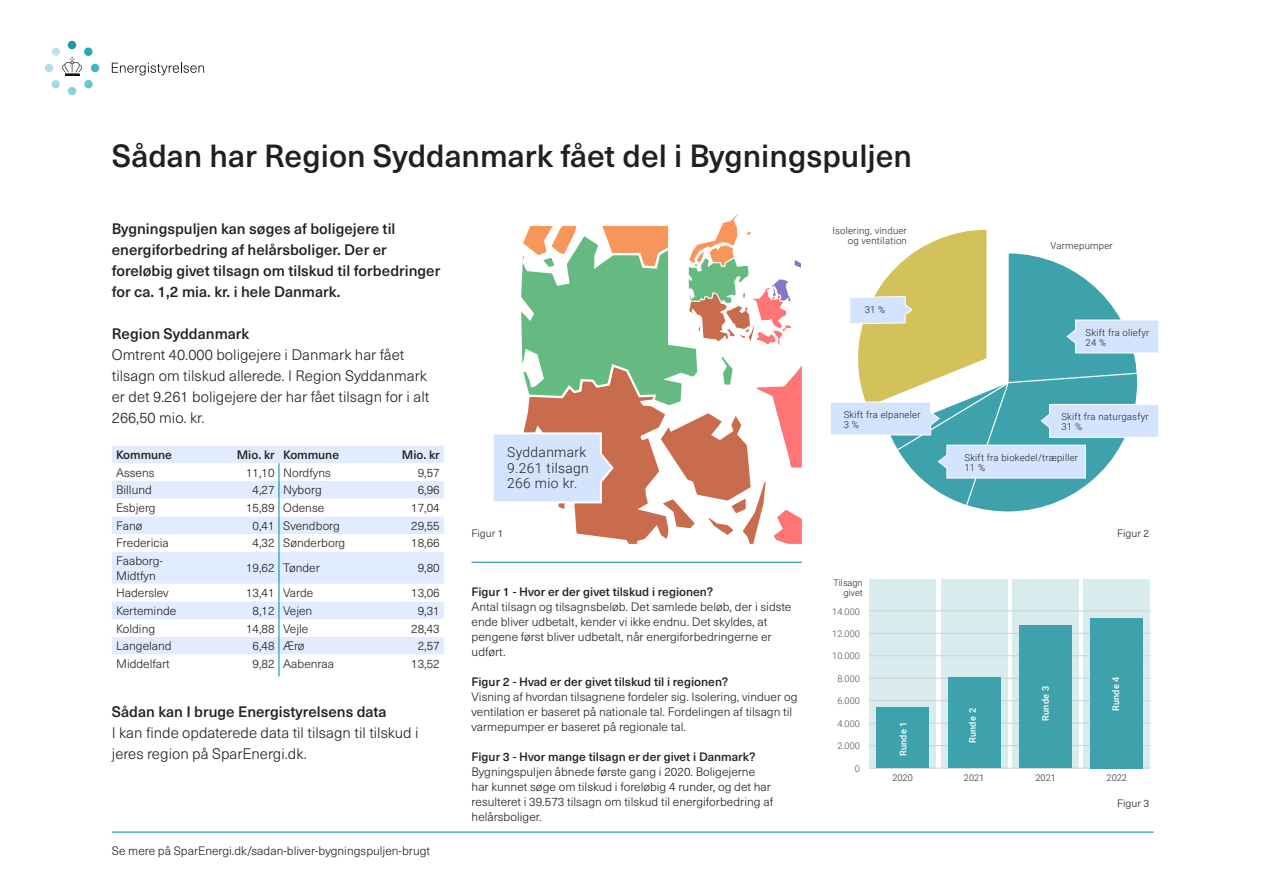
<style>
.page{position:relative;width:1263px;height:893px;background:#fff}
.page>*{position:absolute;margin:0;border:0;box-sizing:border-box;transform-origin:0 0}
.t1{font:500 31.5px "Neue Haas Unica Pro";color:#231f20}
.t2{font:300 15px/21px "Neue Haas Unica Pro";color:#231f20}
.t3{font:500 15px/21px "Neue Haas Unica Pro";color:#231f20}
.t4{font:300 13.8px/15.6px "Roboto";letter-spacing:.025em;color:#1e1e1e}
.t5{font:300 12px/15px "Neue Haas Unica Pro";color:#231f20}
.t6{font:500 12px "Neue Haas Unica Pro";color:#231f20}
.t7{font:300 10.5px "Neue Haas Unica Pro";color:#231f20}
.t8{font:300 9.6px/10.2px "Roboto";letter-spacing:.025em;color:#1e1e1e}
.t9{font:300 9.15px "Roboto";color:#434445}
.t10{font:300 9.15px/9.8px "Roboto";color:#1e1e1e;text-align:right}
.t11{font:500 9.15px "Roboto";letter-spacing:.025em;color:#fff}
</style>
<div class="page">
<div style="left:68px;top:41px;width:8px;height:8px;background:#1d9aa7;border-radius:50%"></div>
<div style="left:68px;top:87px;width:8px;height:8px;background:#89d3d7;border-radius:50%"></div>
<div style="left:91px;top:64px;width:8px;height:8px;background:#3eb9c0;border-radius:50%"></div>
<div style="left:45px;top:64px;width:8px;height:8px;background:#b0dfe3;border-radius:50%"></div>
<svg style="left:51px;top:47px;width:42px;height:41px"></svg>
<svg style="left:112px;top:63px;width:92px;height:12px"></svg>
<hr style="left:472px;top:562px;width:330px;height:1px;background:#00829b">
<hr style="left:112px;top:832px;width:1042px;height:1px;background:#00829b">
<svg style="left:493px;top:214px;width:309px;height:330px"></svg>
<div style="left:112px;top:446px;width:332px;height:17px;background:#e1ecff"></div>
<svg style="left:112px;top:463px;width:332px;height:213px"></svg>
<svg style="left:279px;top:463px;width:1px;height:89px"></svg>
<hr style="left:279px;top:552px;width:1px;height:32px;background:#00838f">
<svg style="left:279px;top:584px;width:1px;height:92px"></svg>
<svg style="left:830px;top:229px;width:328px;height:278px"></svg>
<div style="left:869px;top:579px;width:67px;height:189px;background:#d8ecee"></div>
<div style="left:941px;top:579px;width:66px;height:189px;background:#d8ecee"></div>
<div style="left:1012px;top:579px;width:67px;height:189px;background:#d8ecee"></div>
<div style="left:1083px;top:579px;width:67px;height:189px;background:#d8ecee"></div>
<hr style="left:869px;top:768px;width:281px;height:1px;background:#d0d0d0">
<hr style="left:869px;top:745px;width:281px;height:1px;background:#d0d0d0">
<hr style="left:869px;top:723px;width:281px;height:1px;background:#d0d0d0">
<hr style="left:869px;top:700px;width:281px;height:1px;background:#d0d0d0">
<hr style="left:869px;top:678px;width:281px;height:1px;background:#d0d0d0">
<hr style="left:869px;top:655px;width:281px;height:1px;background:#d0d0d0">
<hr style="left:869px;top:633px;width:281px;height:1px;background:#d0d0d0">
<hr style="left:869px;top:610px;width:281px;height:1px;background:#d0d0d0">
<div style="left:1090px;top:618px;width:53px;height:150px;background:#3da2ab"></div>
<div style="left:1019px;top:626px;width:53px;height:142px;background:#3da2ab"></div>
<div style="left:948px;top:677px;width:53px;height:91px;background:#3da2ab"></div>
<div style="left:876px;top:707px;width:53px;height:61px;background:#3da2ab"></div>
<p class="t1" style="left:112px;top:137px;width:802px">Sådan har Region Syddanmark fået del i Bygningspuljen</p>
<p class="t3" style="left:112px;top:218px;width:330px">Bygningspuljen kan søges af boligejere til energiforbedring af helårsboliger. Der er foreløbig givet tilsagn om tilskud til forbedringer for ca. 1,2 mia. kr. i hele Danmark.</p>
<p class="t3" style="left:112px;top:323px;width:139px">Region Syddanmark</p>
<p class="t2" style="left:112px;top:344px;width:319px">Omtrent 40.000 boligejere i Danmark har fået tilsagn om tilskud allerede. I Region Syddanmark er det 9.261 boligejere der har fået tilsagn for i alt 266,50 mio. kr.</p>
<p class="t6" style="left:116px;top:448px;width:57px">Kommune</p>
<p class="t6" style="left:237px;top:448px;width:39px">Mio. kr</p>
<p class="t6" style="left:283px;top:448px;width:57px">Kommune</p>
<p class="t6" style="left:402px;top:448px;width:39px">Mio. kr</p>
<p class="t5" style="left:116px;top:465px;width:40px">Assens</p>
<p class="t5" style="left:246px;top:465px;width:30px">11,10</p>
<p class="t5" style="left:283px;top:465px;width:49px">Nordfyns</p>
<p class="t5" style="left:418px;top:465px;width:24px">9,57</p>
<p class="t5" style="left:116px;top:483px;width:37px">Billund</p>
<p class="t5" style="left:253px;top:483px;width:24px">4,27</p>
<p class="t5" style="left:283px;top:483px;width:40px">Nyborg</p>
<p class="t5" style="left:418px;top:483px;width:24px">6,96</p>
<p class="t5" style="left:116px;top:501px;width:41px">Esbjerg</p>
<p class="t5" style="left:246px;top:501px;width:30px">15,89</p>
<p class="t5" style="left:283px;top:501px;width:43px">Odense</p>
<p class="t5" style="left:411px;top:501px;width:30px">17,04</p>
<p class="t5" style="left:116px;top:518px;width:28px">Fanø</p>
<p class="t5" style="left:253px;top:518px;width:24px">0,41</p>
<p class="t5" style="left:283px;top:518px;width:58px">Svendborg</p>
<p class="t5" style="left:411px;top:518px;width:30px">29,55</p>
<p class="t5" style="left:116px;top:536px;width:54px">Fredericia</p>
<p class="t5" style="left:253px;top:536px;width:24px">4,32</p>
<p class="t5" style="left:283px;top:536px;width:64px">Sønderborg</p>
<p class="t5" style="left:411px;top:536px;width:30px">18,66</p>
<p class="t5" style="left:116px;top:554px;width:48px;line-height:14.4px">Faaborg-<br>Midtfyn</p>
<p class="t5" style="left:246px;top:561px;width:30px">19,62</p>
<p class="t5" style="left:283px;top:561px;width:38px">Tønder</p>
<p class="t5" style="left:418px;top:561px;width:24px">9,80</p>
<p class="t5" style="left:116px;top:586px;width:54px">Haderslev</p>
<p class="t5" style="left:246px;top:586px;width:30px">13,41</p>
<p class="t5" style="left:283px;top:586px;width:32px">Varde</p>
<p class="t5" style="left:411px;top:586px;width:30px">13,06</p>
<p class="t5" style="left:116px;top:603px;width:62px">Kerteminde</p>
<p class="t5" style="left:253px;top:603px;width:24px">8,12</p>
<p class="t5" style="left:283px;top:603px;width:31px">Vejen</p>
<p class="t5" style="left:418px;top:603px;width:24px">9,31</p>
<p class="t5" style="left:116px;top:621px;width:41px">Kolding</p>
<p class="t5" style="left:246px;top:621px;width:30px">14,88</p>
<p class="t5" style="left:283px;top:621px;width:27px">Vejle</p>
<p class="t5" style="left:411px;top:621px;width:30px">28,43</p>
<p class="t5" style="left:116px;top:639px;width:57px">Langeland</p>
<p class="t5" style="left:253px;top:639px;width:24px">6,48</p>
<p class="t5" style="left:283px;top:639px;width:23px">Ærø</p>
<p class="t5" style="left:418px;top:639px;width:24px">2,57</p>
<p class="t5" style="left:116px;top:656px;width:55px">Middelfart</p>
<p class="t5" style="left:253px;top:656px;width:24px">9,82</p>
<p class="t5" style="left:283px;top:656px;width:52px">Aabenraa</p>
<p class="t5" style="left:411px;top:656px;width:30px">13,52</p>
<p class="t3" style="left:112px;top:701px;width:276px">Sådan kan I bruge Energistyrelsens data</p>
<p class="t2" style="left:112px;top:722px;width:308px">I kan finde opdaterede data til tilsagn til tilskud i jeres region på SparEnergi.dk.</p>
<p class="t5" style="left:112px;top:844px;width:320px">Se mere på SparEnergi.dk/sadan-bliver-bygningspuljen-brugt</p>
<p class="t4" style="left:507px;top:444px;width:83px">Syddanmark<br>9.261 tilsagn<br>266 mio kr.</p>
<p class="t8" style="left:832px;top:225px;width:76px;text-align:right">Isolering, vinduer og ventilation</p>
<p class="t8" style="left:865px;top:304px;width:22px">31 %</p>
<p class="t8" style="left:844px;top:409px;width:78px">Skift fra elpaneler<br>3 %</p>
<p class="t8" style="left:1050px;top:240px;width:64px">Varmepumper</p>
<p class="t8" style="left:1085px;top:327px;width:65px">Skift fra oliefyr<br>24 %</p>
<p class="t8" style="left:1061px;top:411px;width:89px">Skift fra naturgasfyr<br>31 %</p>
<p class="t8" style="left:964px;top:452px;width:115px">Skift fra biokedel/træpiller<br>11 %</p>
<p class="t7" style="left:472px;top:527px;width:33px">Figur 1</p>
<p class="t7" style="left:1117px;top:527px;width:33px">Figur 2</p>
<p class="t6" style="left:472px;top:584px;width:243px">Figur 1 - Hvor er der givet tilskud i regionen?</p>
<p class="t5" style="left:472px;top:599px;width:321px">Antal tilsagn og tilsagnsbeløb. Det samlede beløb, der i sidste ende bliver udbetalt, kender vi ikke endnu. Det skyldes, at pengene først bliver udbetalt, når energiforbedringerne er udført.</p>
<p class="t6" style="left:472px;top:674px;width:258px">Figur 2 - Hvad er der givet tilskud til i regionen?</p>
<p class="t5" style="left:472px;top:689px;width:327px">Visning af hvordan tilsagnene fordeler sig. Isolering, vinduer og ventilation er baseret på nationale tal. Fordelingen af tilsagn til varmepumper er baseret på regionale tal.</p>
<p class="t6" style="left:472px;top:749px;width:285px">Figur 3 - Hvor mange tilsagn er der givet i Danmark?</p>
<p class="t5" style="left:472px;top:764px;width:303px">Bygningspuljen åbnede første gang i 2020. Boligejerne har kunnet søge om tilskud i foreløbig 4 runder, og det har resulteret i 39.573 tilsagn om tilskud til energiforbedring af helårsboliger.</p>
<p class="t10" style="left:833px;top:578px;width:31px">Tilsagn givet</p>
<p class="t9" style="left:832px;top:605px;width:29px">14.000</p>
<p class="t9" style="left:832px;top:627px;width:29px">12.000</p>
<p class="t9" style="left:832px;top:650px;width:29px">10.000</p>
<p class="t9" style="left:837px;top:672px;width:24px">8.000</p>
<p class="t9" style="left:837px;top:695px;width:24px">6.000</p>
<p class="t9" style="left:837px;top:717px;width:24px">4.000</p>
<p class="t9" style="left:837px;top:740px;width:24px">2.000</p>
<p class="t9" style="left:855px;top:762px;width:7px">0</p>
<p class="t11" style="left:897px;top:756px;width:36px;rotate:-90deg">Runde 1</p>
<p class="t11" style="left:966px;top:743px;width:36px;rotate:-90deg">Runde 2</p>
<p class="t11" style="left:1039px;top:721px;width:36px;rotate:-90deg">Runde 3</p>
<p class="t11" style="left:1109px;top:711px;width:36px;rotate:-90deg">Runde 4</p>
<p class="t10" style="left:892px;top:773px;width:22px">2020</p>
<p class="t10" style="left:964px;top:773px;width:22px">2021</p>
<p class="t10" style="left:1035px;top:773px;width:22px">2021</p>
<p class="t10" style="left:1106px;top:773px;width:22px">2022</p>
<p class="t7" style="left:1117px;top:797px;width:33px">Figur 3</p>
</div>
